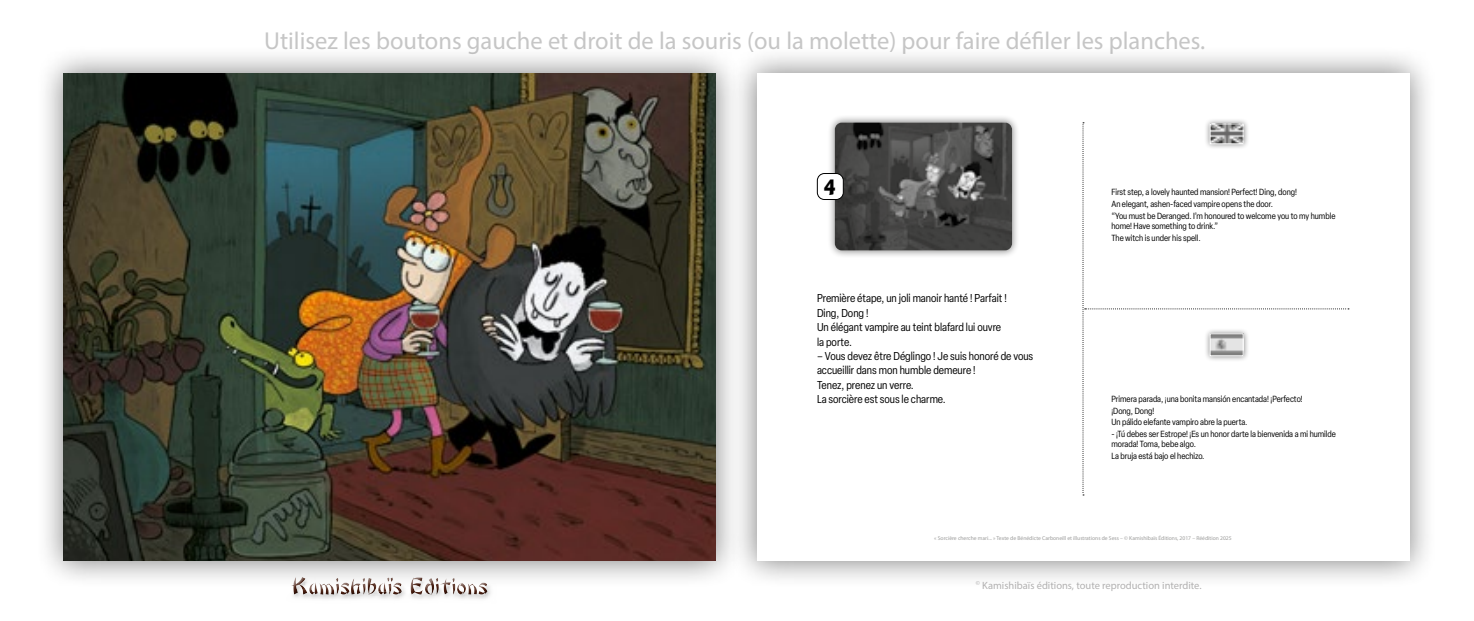
<style>
.page{position:relative;width:1474px;height:621px;background:#fff}
.page>*{position:absolute;margin:0;border:0;box-sizing:border-box;transform-origin:0 0}
.t1{font:24.5px "Myriad Pro";color:#c6c6c6}
.t2{font:900 21.88px "Goudy Sans Std";color:#000}
.t3{font:condensed 11.2px/14.3px "Elza";color:#000}
.t4{font:10.5px "Myriad Pro";color:#b3b2b2}
.t5{font:condensed 8.75px/11.7px "Elza";color:#000}
.t6{font:5.6px "Myriad Pro";color:#9d9d9c}
</style>
<div class="page">
<div style="left:284px;top:577px;width:216px;height:29px;background:#000;opacity:.75"></div>
<div style="left:729px;top:45px;width:707px;height:543px;background:#000;opacity:.5"></div>
<div style="left:756px;top:73px;width:653px;height:487px;background:#fff"></div>
<svg style="left:1082px;top:122px;width:266px;height:373px"></svg>
<div style="left:1203px;top:117px;width:46px;height:33px;background:#000;opacity:.5"></div>
<img style="left:1211px;top:125px;width:30px;height:17px">
<div style="left:1209px;top:123px;width:34px;height:21px;border:1px solid #fff"></div>
<div style="left:1203px;top:327px;width:46px;height:35px;background:#000;opacity:.5"></div>
<img style="left:1211px;top:335px;width:30px;height:19px">
<div style="left:1209px;top:333px;width:34px;height:23px;border:1px solid #fff"></div>
<div style="left:827px;top:114px;width:193px;height:144px;background:#000;opacity:.5"></div>
<img style="left:834px;top:122px;width:178px;height:128px">
<div style="left:817px;top:173px;width:26px;height:26px;background:#fff;border-radius:7px"></div>
<div style="left:817px;top:173px;width:26px;height:26px;border:1px solid #000;border-radius:7px"></div>
<div style="left:35px;top:45px;width:707px;height:543px;background:#000;opacity:.5"></div>
<img style="left:63px;top:73px;width:652px;height:487px">
<h1 class="t1" style="left:264px;top:26px;width:942px">Utilisez les boutons gauche et droit de la souris (ou la molette) pour faire défiler les planches.</h1>
<h2 class="t2" style="left:824px;top:173px;width:13px">4</h2>
<p class="t3" style="left:817px;top:291px;width:191px">Première étape, un joli manoir hanté ! Parfait !<br>Ding, Dong !<br>Un élégant vampire au teint blafard lui ouvre la porte.</p>
<p class="t3" style="left:817px;top:348px;width:218px">– Vous devez être Déglingo ! Je suis honoré de vous accueillir dans mon humble demeure !<br>Tenez, prenez un verre.<br>La sorcière est sous le charme.</p>
<p class="t5" style="left:1111px;top:186px;width:225px">First step, a lovely haunted mansion! Perfect! Ding, dong!<br>An elegant, ashen-faced vampire opens the door.<br>“You must be Deranged. I’m honoured to welcome you to my humble</p>
<p class="t5" style="left:1111px;top:220px;width:108px">home! Have something to drink.”<br>The witch is under his spell.</p>
<p class="t5" style="left:1111px;top:392px;width:193px">Primera parada, ¡una bonita mansión encantada! ¡Perfecto! ¡Dong, Dong!<br>Un pálido elefante vampiro abre la puerta.</p>
<p class="t5" style="left:1111px;top:428px;width:226px;line-height:10px">- ¡Tú debes ser Estrope! ¡Es un honor darte la bienvenida a mi humilde morada! Toma, bebe algo.</p>
<p class="t5" style="left:1111px;top:449px;width:95px">La bruja está bajo el hechizo.</p>
<p class="t6" style="left:934px;top:534px;width:299px">« Sorcière cherche mari... » Texte de Bénédicte Carboneill et illustrations de Sess – © Kamishibaïs Éditions, 2017 – Réédition 2025</p>
<p class="t4" style="left:975px;top:578px;width:227px"><sup>©</sup> Kamishibaïs éditions, toute reproduction interdite.</p>
</div>
